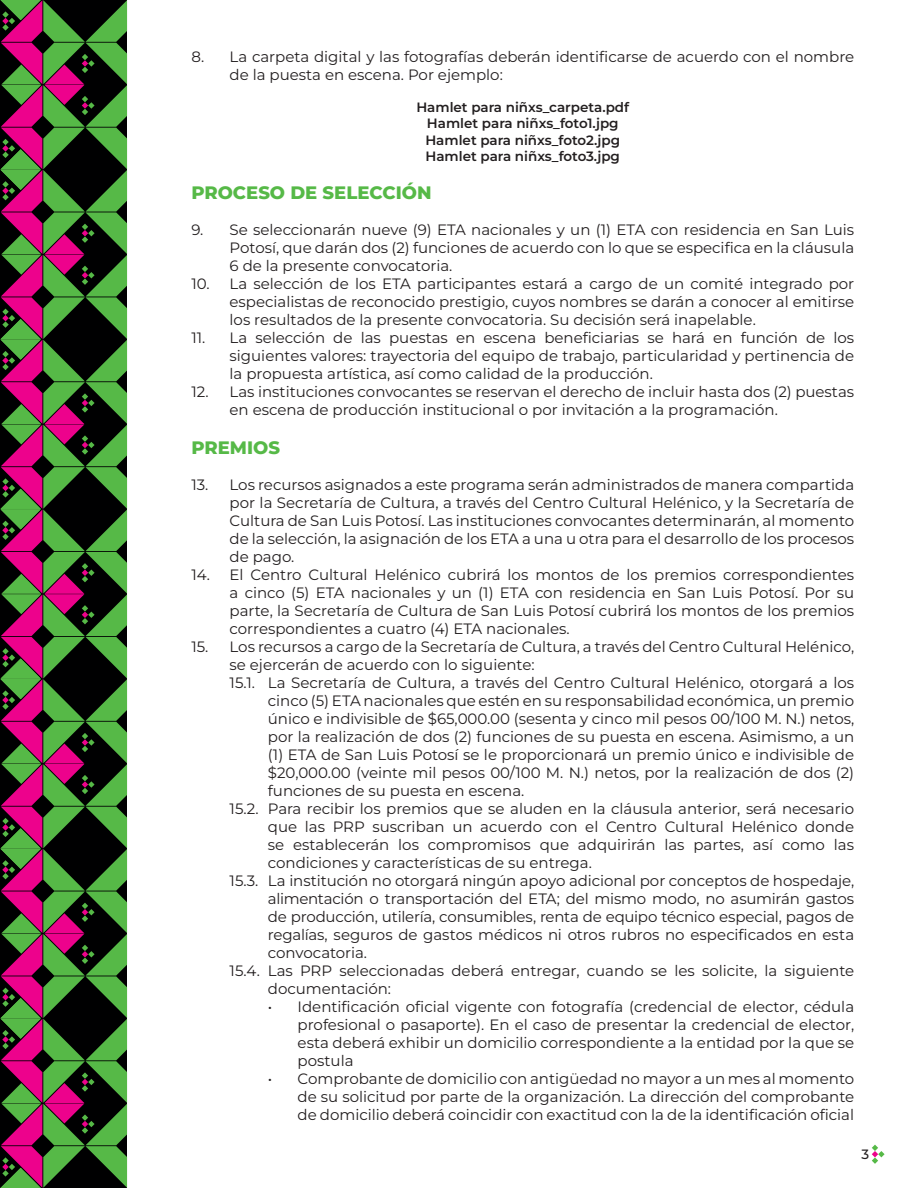
<style>
.page{position:relative;width:918px;height:1188px;background:#fff}
.page>*{position:absolute;margin:0;border:0;box-sizing:border-box;transform-origin:0 0}
.t1{font:800 18px "Montserrat";color:#56b947}
.t2{font:15px/18px "Montserrat";color:#231f20;text-align:justify}
.t3{font:600 13.5px/16.2px "Montserrat";color:#231f20;text-align:center}
.t4{font:500 13.5px "Montserrat";color:#231f20}
</style>
<div class="page">
<svg style="left:0;top:0;width:127px;height:1188px;background:#4d4736"></svg>
<svg style="left:872px;top:1145px;width:13px;height:19px"></svg>
<p class="t2" style="left:230px;top:47px;width:626px;text-indent:-38px">8. La carpeta digital y las fotografías deberán identificarse de acuerdo con el nombre de la puesta en escena. Por ejemplo:</p>
<p class="t3" style="left:416px;top:99px;width:214px">Hamlet para niñxs_carpeta.pdf<br>Hamlet para niñxs_foto1.jpg<br>Hamlet para niñxs_foto2.jpg<br>Hamlet para niñxs_foto3.jpg</p>
<p class="t1" style="left:191px;top:180px;width:242px">PROCESO DE SELECCIÓN</p>
<p class="t2" style="left:230px;top:220px;width:626px;text-indent:-38px">9. Se seleccionarán nueve (9) ETA nacionales y un (1) ETA con residencia en San Luis Potosí, que darán dos (2) funciones de acuerdo con lo que se especifica en la cláusula 6 de la presente convocatoria.</p>
<p class="t2" style="left:230px;top:274px;width:626px;text-indent:-38px">10. La selección de los ETA participantes estará a cargo de un comité integrado por especialistas de reconocido prestigio, cuyos nombres se darán a conocer al emitirse los resultados de la presente convocatoria. Su decisión será inapelable.</p>
<p class="t2" style="left:230px;top:328px;width:626px;text-indent:-38px">11. La selección de las puestas en escena beneficiarias se hará en función de los siguientes valores: trayectoria del equipo de trabajo, particularidad y pertinencia de la propuesta artística, así como calidad de la producción.</p>
<p class="t2" style="left:230px;top:382px;width:626px;text-indent:-38px">12. Las instituciones convocantes se reservan el derecho de incluir hasta dos (2) puestas en escena de producción institucional o por invitación a la programación.</p>
<p class="t1" style="left:191px;top:436px;width:90px">PREMIOS</p>
<p class="t2" style="left:230px;top:475px;width:626px;text-indent:-38px">13. Los recursos asignados a este programa serán administrados de manera compartida por la Secretaría de Cultura, a través del Centro Cultural Helénico, y la Secretaría de Cultura de San Luis Potosí. Las instituciones convocantes determinarán, al momento de la selección, la asignación de los ETA a una u otra para el desarrollo de los procesos de pago.</p>
<p class="t2" style="left:230px;top:565px;width:626px;text-indent:-38px">14. El Centro Cultural Helénico cubrirá los montos de los premios correspondientes a cinco (5) ETA nacionales y un (1) ETA con residencia en San Luis Potosí. Por su parte, la Secretaría de Cultura de San Luis Potosí cubrirá los montos de los premios correspondientes a cuatro (4) ETA nacionales.</p>
<p class="t2" style="left:191px;top:637px;width:664px">15. Los recursos a cargo de la Secretaría de Cultura, a través del Centro Cultural Helénico,</p>
<p class="t2" style="left:230px;top:655px;width:307px">se ejercerán de acuerdo con lo siguiente:</p>
<p class="t2" style="left:230px;top:673px;width:626px">15.1. La Secretaría de Cultura, a través del Centro Cultural Helénico, otorgará a los</p>
<p class="t2" style="left:268px;top:691px;width:588px">cinco (5) ETA nacionales que estén en su responsabilidad económica, un premio</p>
<p class="t2" style="left:268px;top:709px;width:588px">único e indivisible de $65,000.00 (sesenta y cinco mil pesos 00/100 M. N.) netos,</p>
<p class="t2" style="left:268px;top:727px;width:588px">por la realización de dos (2) funciones de su puesta en escena. Asimismo, a un</p>
<p class="t2" style="left:268px;top:745px;width:588px">(1) ETA de San Luis Potosí se le proporcionará un premio único e indivisible de</p>
<p class="t2" style="left:268px;top:763px;width:588px">$20,000.00 (veinte mil pesos 00/100 M. N.) netos, por la realización de dos (2)</p>
<p class="t2" style="left:268px;top:781px;width:258px">funciones de su puesta en escena.</p>
<p class="t2" style="left:230px;top:799px;width:626px">15.2. Para recibir los premios que se aluden en la cláusula anterior, será necesario</p>
<p class="t2" style="left:268px;top:817px;width:588px">que las PRP suscriban un acuerdo con el Centro Cultural Helénico donde</p>
<p class="t2" style="left:268px;top:835px;width:588px">se establecerán los compromisos que adquirirán las partes, así como las</p>
<p class="t2" style="left:268px;top:853px;width:326px">condiciones y características de su entrega.</p>
<p class="t2" style="left:230px;top:871px;width:626px">15.3. La institución no otorgará ningún apoyo adicional por conceptos de hospedaje,</p>
<p class="t2" style="left:268px;top:889px;width:588px">alimentación o transportación del ETA; del mismo modo, no asumirán gastos</p>
<p class="t2" style="left:268px;top:907px;width:588px">de producción, utilería, consumibles, renta de equipo técnico especial, pagos de</p>
<p class="t2" style="left:268px;top:925px;width:588px">regalías, seguros de gastos médicos ni otros rubros no especificados en esta</p>
<p class="t2" style="left:268px;top:943px;width:101px">convocatoria.</p>
<p class="t2" style="left:230px;top:961px;width:626px">15.4. Las PRP seleccionadas deberá entregar, cuando se les solicite, la siguiente</p>
<p class="t2" style="left:268px;top:979px;width:125px">documentación:</p>
<p class="t2" style="left:298px;top:997px;width:558px;text-indent:-30px">• Identificación oficial vigente con fotografía (credencial de elector, cédula profesional o pasaporte). En el caso de presentar la credencial de elector, esta deberá exhibir un domicilio correspondiente a la entidad por la que se postula</p>
<p class="t2" style="left:298px;top:1069px;width:558px;text-indent:-30px">• Comprobante de domicilio con antigüedad no mayor a un mes al momento de su solicitud por parte de la organización. La dirección del comprobante de domicilio deberá coincidir con exactitud con la de la identificación oficial</p>
<p class="t4" style="left:862px;top:1145px;width:9px">3</p>
</div>
